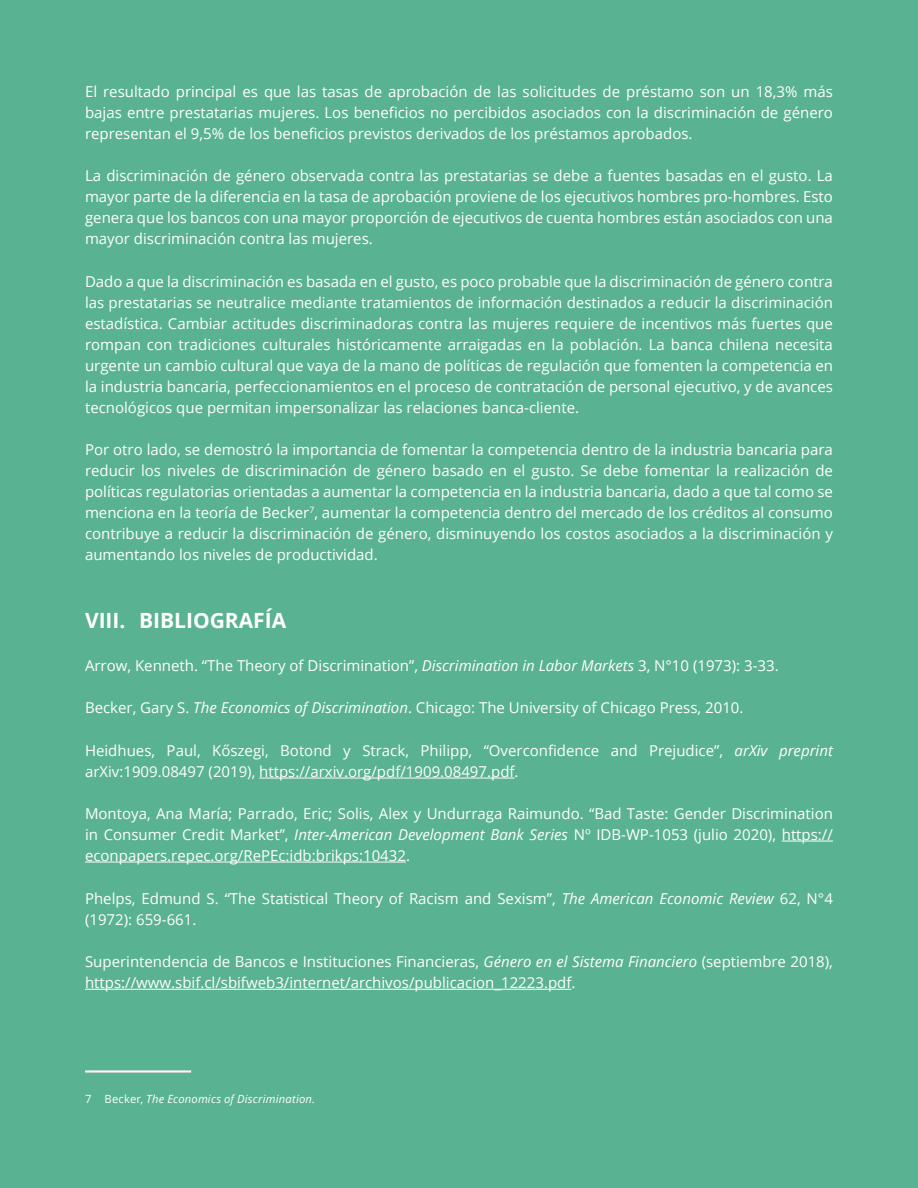
<style>
.page{position:relative;width:918px;height:1188px;background:#59b292}
.page>*{position:absolute;margin:0;border:0;box-sizing:border-box;transform-origin:0 0}
.t1{font:700 21px "Open Sans";color:#fff}
.t2{font:15px/21px "Open Sans";color:#fff;text-align:justify}
.t3{font:italic 11.25px "Open Sans";letter-spacing:.015em;color:#fff}
.s1{font-style:italic}
.s2{font-style:normal}
</style>
<div class="page">
<hr style="left:259px;top:778px;width:256px;height:1px;background:#fff">
<hr style="left:782px;top:841px;width:51px;height:1px;background:#fff">
<hr style="left:85px;top:862px;width:321px;height:1px;background:#fff">
<hr style="left:85px;top:989px;width:486px;height:1px;background:#fff">
<hr style="left:85px;top:1070px;width:106px;height:3px;background:#fff">
<p class="t2" style="left:85px;top:80px;width:749px">El resultado principal es que las tasas de aprobación de las solicitudes de préstamo son un 18,3% más bajas entre prestatarias mujeres. Los beneficios no percibidos asociados con la discriminación de género representan el 9,5% de los beneficios previstos derivados de los préstamos aprobados.</p>
<p class="t2" style="left:85px;top:165px;width:749px">La discriminación de género observada contra las prestatarias se debe a fuentes basadas en el gusto. La mayor parte de la diferencia en la tasa de aprobación proviene de los ejecutivos hombres pro-hombres. Esto genera que los bancos con una mayor proporción de ejecutivos de cuenta hombres están asociados con una mayor discriminación contra las mujeres.</p>
<p class="t2" style="left:85px;top:270px;width:749px">Dado a que la discriminación es basada en el gusto, es poco probable que la discriminación de género contra las prestatarias se neutralice mediante tratamientos de información destinados a reducir la discriminación estadística. Cambiar actitudes discriminadoras contra las mujeres requiere de incentivos más fuertes que rompan con tradiciones culturales históricamente arraigadas en la población. La banca chilena necesita urgente un cambio cultural que vaya de la mano de políticas de regulación que fomenten la competencia en la industria bancaria, perfeccionamientos en el proceso de contratación de personal ejecutivo, y de avances tecnológicos que permitan impersonalizar las relaciones banca-cliente.</p>
<p class="t2" style="left:85px;top:439px;width:749px">Por otro lado, se demostró la importancia de fomentar la competencia dentro de la industria bancaria para reducir los niveles de discriminación de género basado en el gusto. Se debe fomentar la realización de políticas regulatorias orientadas a aumentar la competencia en la industria bancaria, dado a que tal como se menciona en la teoría de Becker<sup>7</sup>, aumentar la competencia dentro del mercado de los créditos al consumo contribuye a reducir la discriminación de género, disminuyendo los costos asociados a la discriminación y aumentando los niveles de productividad.</p>
<h1 class="t1" style="left:85px;top:606px;width:203px">VIII. BIBLIOGRAFÍA</h1>
<p class="t2" style="left:85px;top:654px;width:695px">Arrow, Kenneth. “The Theory of Discrimination”, <span class="s1">Discrimination in Labor Markets</span> 3, N°10 (1973): 3-33.</p>
<p class="t2" style="left:85px;top:697px;width:660px">Becker, Gary S. <span class="s1">The Economics of Discrimination</span>. Chicago: The University of Chicago Press, 2010.</p>
<p class="t2" style="left:85px;top:740px;width:749px">Heidhues, Paul, Kőszegi, Botond y Strack, Philipp, “Overconfidence and Prejudice”, <span class="s1">arXiv preprint </span>arXiv:1909.08497 (2019), https://arxiv.org/pdf/1909.08497.pdf.</p>
<p class="t2" style="left:85px;top:803px;width:749px">Montoya, Ana María; Parrado, Eric; Solis, Alex y Undurraga Raimundo. “Bad Taste: Gender Discrimination in Consumer Credit Market”, <span class="s1">Inter-American Development Bank Series</span> Nº IDB-WP-1053 (julio 2020), https:// econpapers.repec.org/RePEc:idb:brikps:10432.</p>
<p class="t2" style="left:85px;top:887px;width:749px">Phelps, Edmund S. “The Statistical Theory of Racism and Sexism”, <span class="s1">The American Economic Review</span> 62, N°4 (1972): 659-661.</p>
<p class="t2" style="left:85px;top:951px;width:749px">Superintendencia de Bancos e Instituciones Financieras, <span class="s1">Género en el Sistema Financiero</span> (septiembre 2018), https://www.sbif.cl/sbifweb3/internet/archivos/publicacion_12223.pdf.</p>
<p class="t3" style="left:85px;top:1091px;width:231px"><span class="s2">7 Becker,</span> The Economics of Discrimination<span class="s2">.</span></p>
</div>
